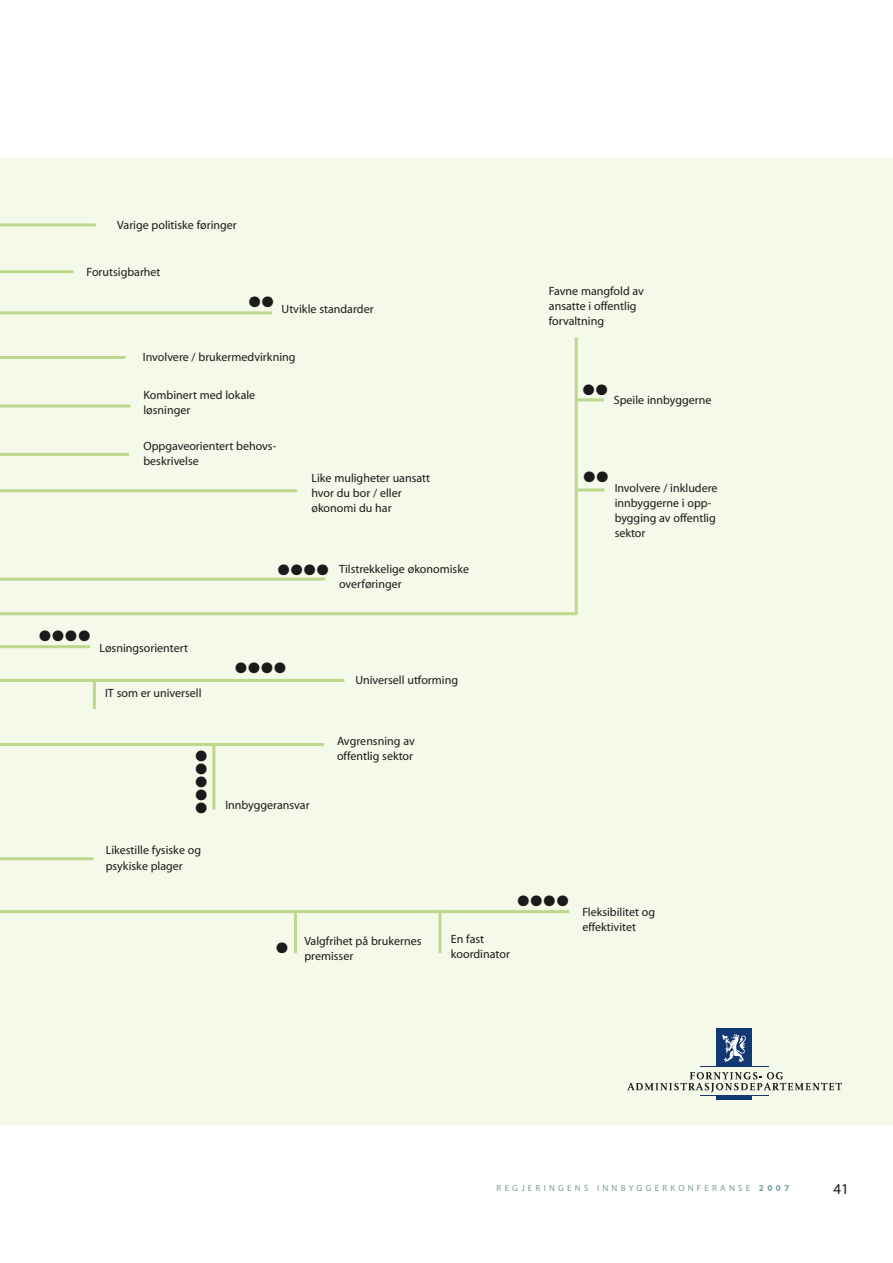
<style>
.page{position:relative;width:893px;height:1263px;background:#fff}
.page>*{position:absolute;margin:0;border:0;box-sizing:border-box;transform-origin:0 0}
.t1{font:15px "Myriad";color:#1a1a1a}
.t2{font:12px/15px "Myriad";color:#1a1a1a}
.t3{font:9px "Myriad";letter-spacing:.36em;color:#7a9d9c}
.s1{font-weight:700}
</style>
<div class="page">
<div style="left:0;top:158px;width:893px;height:967px;background:#f4f9ea"></div>
<svg style="left:277px;top:942px;width:11px;height:11px"></svg>
<svg style="left:518px;top:895px;width:50px;height:11px"></svg>
<svg style="left:236px;top:662px;width:49px;height:11px"></svg>
<svg style="left:40px;top:631px;width:50px;height:11px"></svg>
<svg style="left:278px;top:564px;width:50px;height:11px"></svg>
<svg style="left:584px;top:472px;width:24px;height:11px"></svg>
<svg style="left:583px;top:384px;width:24px;height:11px"></svg>
<svg style="left:249px;top:296px;width:24px;height:11px"></svg>
<svg style="left:196px;top:750px;width:11px;height:63px"></svg>
<p class="t2" style="left:117px;top:218px;width:121px">Varige politiske føringer</p>
<p class="t2" style="left:87px;top:265px;width:76px">Forutsigbarhet</p>
<p class="t2" style="left:282px;top:302px;width:94px">Utvikle standarder</p>
<p class="t2" style="left:143px;top:350px;width:154px">Involvere / brukermedvirkning</p>
<p class="t2" style="left:143px;top:388px;width:113px">Kombinert med lokale løsninger</p>
<p class="t2" style="left:143px;top:439px;width:134px">Oppgaveorientert behovs&shy;beskrivelse</p>
<p class="t2" style="left:549px;top:284px;width:97px">Favne mangfold av ansatte i offentlig forvaltning</p>
<p class="t2" style="left:614px;top:393px;width:99px">Speile innbyggerne</p>
<p class="t2" style="left:311px;top:471px;width:120px">Like muligheter uansatt hvor du bor / eller økonomi du har</p>
<p class="t2" style="left:615px;top:481px;width:104px">Involvere / inkludere innbyggerne i opp&shy;bygging av offentlig sektor</p>
<p class="t2" style="left:99px;top:641px;width:90px">Løsningsorientert</p>
<p class="t2" style="left:105px;top:686px;width:98px">IT som er universell</p>
<p class="t2" style="left:106px;top:843px;width:97px">Likestille fysiske og psykiske plager</p>
<p class="t2" style="left:339px;top:562px;width:131px">Tilstrekkelige økonomiske overføringer</p>
<p class="t2" style="left:355px;top:673px;width:104px">Universell utforming</p>
<p class="t2" style="left:225px;top:798px;width:86px">Innbyggeransvar</p>
<p class="t2" style="left:337px;top:734px;width:79px">Avgrensning av offentlig sektor</p>
<p class="t2" style="left:304px;top:934px;width:119px">Valgfrihet på brukernes premisser</p>
<p class="t2" style="left:451px;top:932px;width:61px">En fast koordinator</p>
<p class="t2" style="left:582px;top:905px;width:74px">Fleksibilitet og effektivitet</p>
<p class="t3" style="left:497px;top:1183px;width:294px">REGJERINGENS INNBYGGERKONFERANSE <span class="s1">2007</span></p>
<p class="t1" style="left:833px;top:1181px;width:17px">41</p>
</div>
